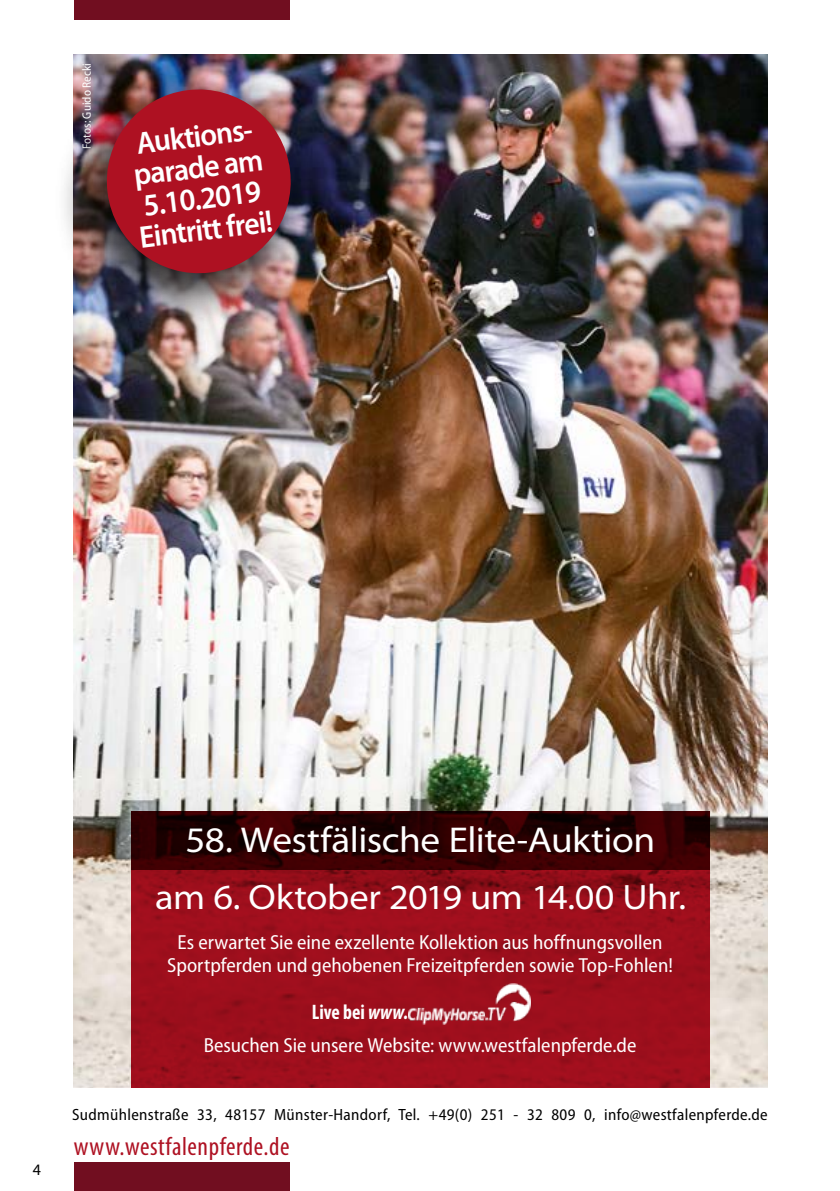
<style>
.page{position:relative;width:840px;height:1191px;background:#fff}
.page>*{position:absolute;margin:0;border:0;box-sizing:border-box;transform-origin:0 0}
.t1{font:semi-expanded 36px "Myriad Pro";letter-spacing:-.015em;color:#fff}
.t2{font:semi-expanded 35.4px "Myriad Pro";letter-spacing:-.015em;color:#fff}
.t3{font:600 31.2px/31.2px "Myriad Pro";color:#fff;scale:.95 1}
.t4{font:condensed 26px "Myriad Pro";letter-spacing:.02em;color:#ae1122}
.t5{font:700 condensed 21px "Myriad Pro";color:#fff;scale:.95 1}
.t6{font:semi-condensed 20.4px/23.2px "Myriad Pro";color:#fff;text-align:center}
.t7{font:semi-condensed 16.4px "Myriad Pro";letter-spacing:.02em;color:#000}
.t8{font:16px "Myriad Pro";color:#000}
.t9{font:semi-condensed 12.2px "Myriad Pro";color:#fff}
.s1{font-style:italic}
</style>
<div class="page">
<div style="left:74px;top:1162px;width:215px;height:29px;background:#710e20"></div>
<div style="left:74px;top:0;width:215px;height:20px;background:#710e20"></div>
<img style="left:73px;top:55px;width:694px;height:1032px">
<svg style="left:131px;top:869px;width:578px;height:218px;background:#9b0e1b"></svg>
<svg style="left:131px;top:811px;width:578px;height:58px;background:#2d0001"></svg>
<div style="left:53px;top:71px;width:260px;height:260px;background:#000;opacity:.75"></div>
<img style="left:101px;top:84px;width:195px;height:195px">
<img style="left:408px;top:983px;width:122px;height:41px">
<p class="t9" style="left:79px;top:149px;width:87px;rotate:-90deg">Fotos: Guido Recki</p>
<h3 class="t3" style="left:126px;top:128px;width:142px;rotate:-7deg">Auktions&shy;parade am<br>5.10.2019<br>Eintritt frei!</h3>
<p class="t8" style="left:33px;top:1159px;width:10px">4</p>
<h1 class="t1" style="left:185px;top:817px;width:471px">58. Westfälische Elite-Auktion</h1>
<h2 class="t2" style="left:155px;top:874px;width:532px">am 6. Oktober 2019 um 14.00 Uhr.</h2>
<p class="t6" style="left:167px;top:930px;width:507px">Es erwartet Sie eine exzellente Kollektion aus hoffnungsvollen<br>Sportpferden und gehobenen Freizeitpferden sowie Top-Fohlen!</p>
<p class="t5" style="left:311px;top:999px;width:103px">Live bei <span class="s1">www.</span></p>
<p class="t6" style="left:204px;top:1033px;width:434px">Besuchen Sie unsere Website: www.westfalenpferde.de</p>
<p class="t7" style="left:72px;top:1104px;width:696px">Sudmühlenstraße 33, 48157 Münster-Handorf, Tel. +49(0) 251 - 32 809 0, info@westfalenpferde.de</p>
<p class="t4" style="left:74px;top:1130px;width:217px">www.westfalenpferde.de</p>
</div>
